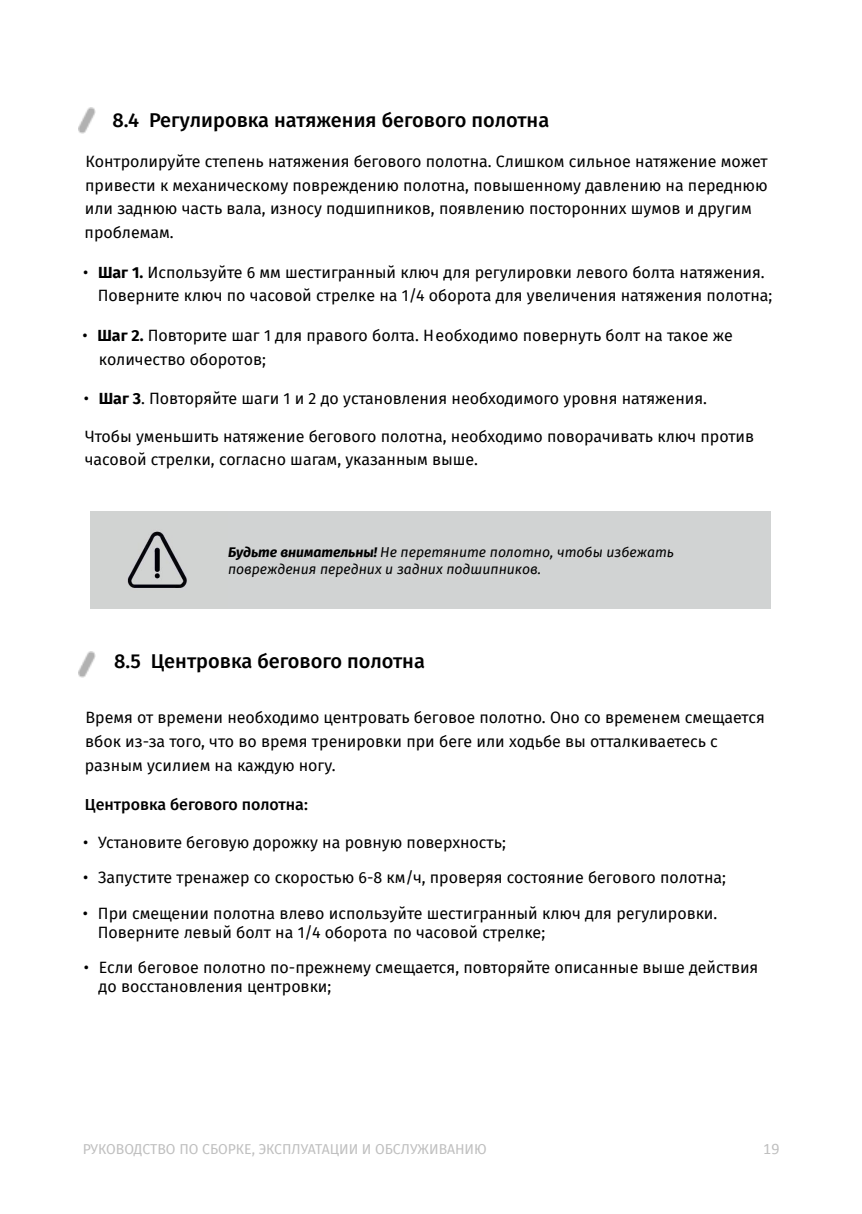
<style>
.page{position:relative;width:862px;height:1214px;background:#fff}
.page>*{position:absolute;margin:0;border:0;box-sizing:border-box;transform-origin:0 0}
.t1{font:500 20px "Fira Sans";color:#000}
.t2{font:16px/23.6px "Fira Sans";color:#000}
.t3{font:500 16px "Fira Sans";color:#000}
.t4{font:16px "Calibri";color:#bfbfbf}
.t5{font:italic 14px/16.8px "Fira Sans";color:#000}
.t6{font:14px "Fira Sans";color:#bfbfbf}
.s1{font-weight:700}
</style>
<div class="page">
<div style="left:90px;top:512px;width:138px;height:97px;background:#d1d3d2"></div>
<div style="left:228px;top:512px;width:543px;height:97px;background:#d1d3d3"></div>
<img style="left:127px;top:531px;width:60px;height:57px">
<img style="left:78px;top:108px;width:18px;height:25px">
<img style="left:78px;top:652px;width:18px;height:25px">
<p class="t1" style="left:112px;top:104px;width:438px">8.4 Регулировка натяжения бегового полотна</p>
<p class="t2" style="left:85px;top:149px;width:684px">Контролируйте степень натяжения бегового полотна. Слишком сильное натяжение может привести к механическому повреждению полотна, повышенному давлению на переднюю или заднюю часть вала, износу подшипников, появлению посторонних шумов и другим пpoблeмaм.</p>
<p class="t2" style="left:98px;top:260px;width:676px;text-indent:-15px">• <span class="s1">Шаг 1.</span> Используйте 6 мм шестигранный ключ для регулировки левого болта натяжения.<br>Поверните ключ по часовой стрелке на 1/4 oбopoтa для увеличения натяжения полотна;</p>
<p class="t2" style="left:99px;top:323px;width:635px;text-indent:-16px">• <span class="s1">Шаг 2.</span> Повторите шаг 1 для правого болта. Heoбxoдимo повернуть болт на такое же количество oбopoтoв;</p>
<p class="t2" style="left:84px;top:386px;width:625px">• <span class="s1">Шаг 3</span>. Повторяйте шаги 1 и 2 до установления необходимого уровня натяжения.</p>
<p class="t2" style="left:85px;top:424px;width:671px">Чтобы уменьшить натяжение бегового полотна, необходимо поворачивать ключ против часовой стрелки, согласно шагам, указанным выше.</p>
<p class="t5" style="left:228px;top:543px;width:447px"><span class="s1">Будьте внимательны!</span> Не перетяните полотно, чтобы избежать повреждения передних и задних подшипников.</p>
<p class="t1" style="left:114px;top:645px;width:313px">8.5 Центровка бегового полотна</p>
<p class="t2" style="left:85px;top:706px;width:681px">Время от времени необходимо центровать бeгoвoe полотно. Оно со временем смещается вбок из-за того, что во время тренировки при беге или ходьбе вы отталкиваетесь с разным усилием на каждую ногу.</p>
<p class="t3" style="left:85px;top:792px;width:224px">Центровка бегового полотна:</p>
<p class="t2" style="left:83px;top:830px;width:424px">• Установите беговую дорожку на ровную поверхность;</p>
<p class="t2" style="left:83px;top:866px;width:644px">• Запустите тренажер со скоростью 6-8 км/ч, проверяя состояние бегового полотна;</p>
<p class="t2" style="left:98px;top:903px;width:621px;line-height:19.2px;text-indent:-15px">• При смещении полотна влево используйте шестигранный ключ для регулировки.<br>Поверните левый болт на 1/4 oбopoтa пo часовой стрелке;</p>
<p class="t2" style="left:99px;top:957px;width:661px;line-height:19.2px;text-indent:-15px">• Если бeгoвoe полотно по-прежнему смещается, повторяйте описанные выше действия до восстановления центровки;</p>
<p class="t6" style="left:83px;top:1138px;width:405px">РУКОВОДСТВО ПО СБОРКЕ, ЭКСПЛУАТАЦИИ И ОБСЛУЖИВАНИЮ</p>
<p class="t4" style="left:763px;top:1140px;width:18px">19</p>
</div>
